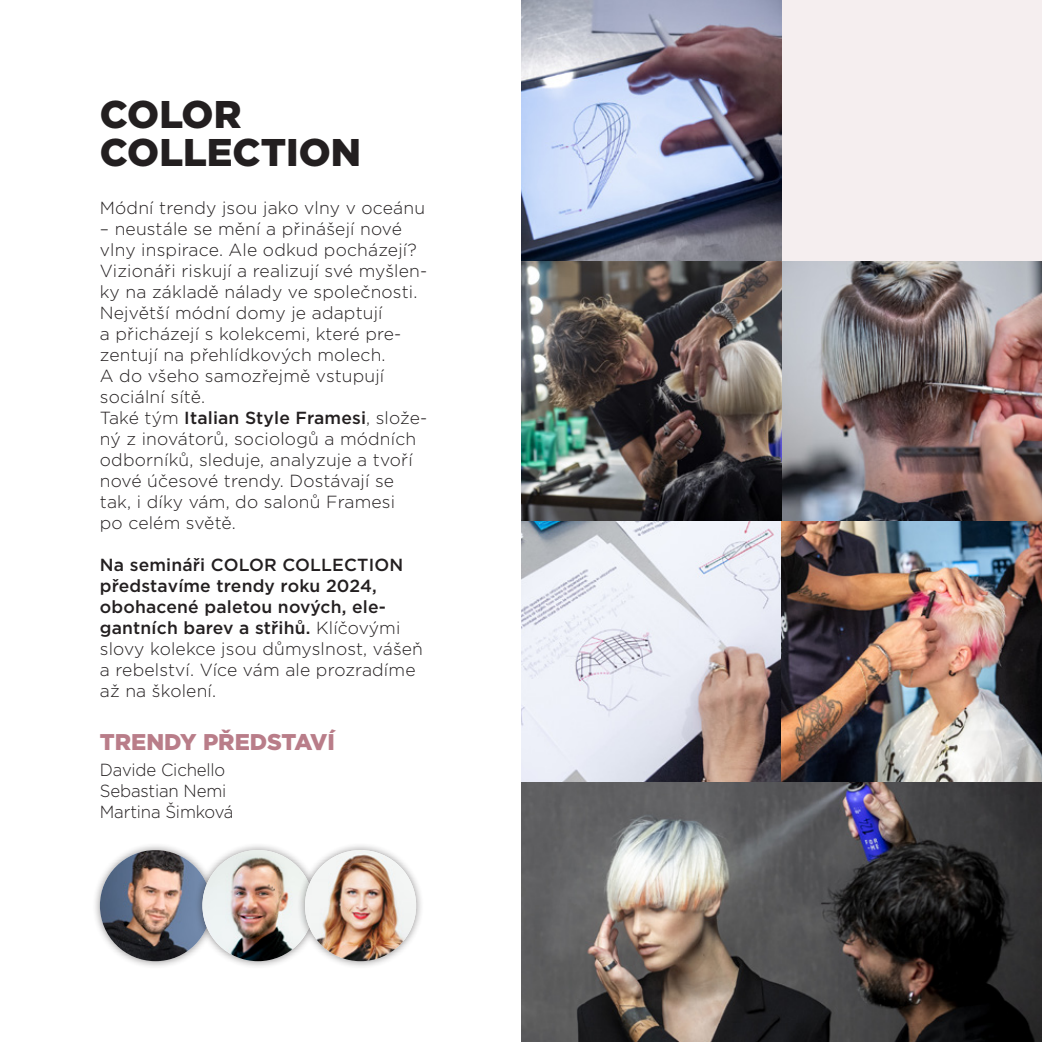
<style>
.page{position:relative;width:1042px;height:1042px;background:#fff}
.page>*{position:absolute;margin:0;border:0;box-sizing:border-box;transform-origin:0 0}
.t1{font:900 38.68px/38.5px "Gotham";color:#231f20}
.t2{font:900 22.75px "Gotham";color:#b97d89}
.t3{font:300 17.5px/21px "Gotham";letter-spacing:.01em;color:#231f20}
.t4{font:500 17.5px/21px "Gotham";letter-spacing:.01em;color:#231f20}
.t5{font:300 17.5px/21px "Gotham";letter-spacing:-.01em;color:#231f20;scale:.96 1}
.s1{font-weight:500}
.s2{font-weight:300}
</style>
<div class="page">
<div style="left:92px;top:842px;width:127px;height:127px;background:#231f20;opacity:.5"></div>
<img style="left:100px;top:850px;width:111px;height:111px;border-radius:56px">
<div style="left:194px;top:842px;width:128px;height:127px;background:#231f20;opacity:.5"></div>
<img style="left:202px;top:850px;width:112px;height:111px;border-radius:56px">
<div style="left:297px;top:842px;width:127px;height:127px;background:#231f20;opacity:.5"></div>
<img style="left:305px;top:850px;width:111px;height:111px;border-radius:56px">
<img style="left:781px;top:260px;width:261px;height:261px">
<img style="left:521px;top:260px;width:260px;height:261px">
<img style="left:521px;top:781px;width:521px;height:261px">
<div style="left:781px;top:0;width:261px;height:260px;background:#f5eeef"></div>
<img style="left:521px;top:0;width:260px;height:260px">
<svg style="left:521px;top:521px;width:260px;height:260px;fill:#eaedf6"></svg>
<img style="left:781px;top:521px;width:261px;height:260px">
<h1 class="t1" style="left:100px;top:94px;width:263px">COLOR<br>COLLECTION</h1>
<p class="t3" style="left:100px;top:197px;width:327px">Módní trendy jsou jako vlny v oceánu</p>
<p class="t3" style="left:100px;top:218px;width:329px">– neustále se mění a přinášejí nové vlny inspirace. Ale odkud pocházejí?<br>Vizionáři riskují a realizují své myšlen&shy;ky na základě nálady ve společnosti.<br>Největší módní domy je adaptují<br>a přicházejí s kolekcemi, které pre&shy;zentují na přehlídkových molech.<br>A do všeho samozřejmě vstupují sociální sítě.<br>Také tým <span class="s1">Italian Style Framesi</span>, slože&shy;ný z inovátorů, sociologů a módních odborníků, sleduje, analyzuje a tvoří nové účesové trendy. Dostávají se tak, i díky vám, do salonů Framesi<br>po celém světě.</p>
<p class="t4" style="left:100px;top:554px;width:325px">Na semináři COLOR COLLECTION představíme trendy roku 2024, obohacené paletou nových, ele&shy;gantních barev a střihů. <span class="s2">Klíčovými slovy kolekce jsou důmyslnost, vášeň a rebelství. Více vám ale prozradíme až na školení.</span></p>
<h2 class="t2" style="left:100px;top:726px;width:236px">TRENDY PŘEDSTAVÍ</h2>
<p class="t5" style="left:100px;top:759px;width:141px">Davide Cichello<br>Sebastian Nemi<br>Martina Šimková</p>
</div>
